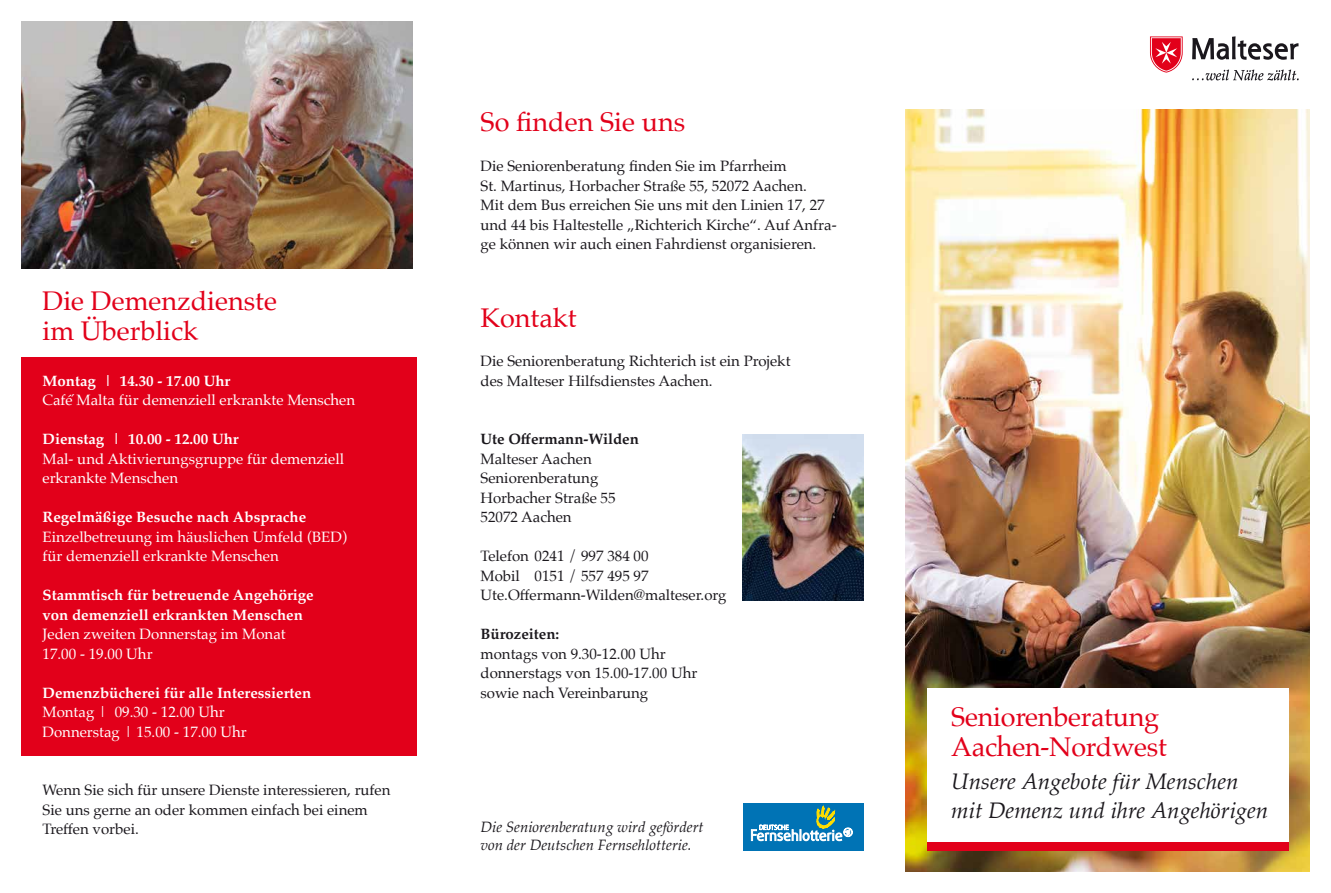
<style>
.page{position:relative;width:1331px;height:893px;background:#fff}
.page>*{position:absolute;margin:0;border:0;box-sizing:border-box;transform-origin:0 0}
.t1{font:27px/30px "Palatino";color:#e2001a}
.t2{font:italic 22.5px/28.5px "Palatino";color:#1a171c}
.t3{font:15px/19.5px "Palatino";color:#1a171c}
.t4{font:15px/19.5px "Palatino";color:#fff}
.t5{font:700 15px/19.5px "Palatino";color:#fff}
.t6{font:italic 15px/18px "Palatino";color:#1a171c}
.t7{font:700 15px "Palatino";color:#1a171c}
</style>
<div class="page">
<div style="left:21px;top:357px;width:396px;height:399px;background:#e2001a"></div>
<img style="left:906px;top:109px;width:404px;height:763px">
<svg style="left:1150px;top:36px;width:33px;height:37px"></svg>
<svg style="left:1192px;top:36px;width:106px;height:24px"></svg>
<svg style="left:1192px;top:70px;width:107px;height:10px"></svg>
<img style="left:21px;top:21px;width:391px;height:248px">
<div style="left:927px;top:689px;width:361px;height:153px;background:#fff"></div>
<div style="left:927px;top:842px;width:361px;height:8px;background:#e2001a"></div>
<img style="left:743px;top:435px;width:120px;height:165px">
<div style="left:743px;top:803px;width:120px;height:47px;background:#0073b5"></div>
<svg style="left:751px;top:807px;width:101px;height:34px"></svg>
<h1 class="t1" style="left:43px;top:286px;width:236px">Die Demenzdienste im Überblick</h1>
<p class="t5" style="left:43px;top:370px;width:189px">Montag | 14.30 - 17.00 Uhr</p>
<p class="t4" style="left:43px;top:390px;width:314px">Café́ Malta für demenziell erkrankte Menschen</p>
<p class="t5" style="left:43px;top:429px;width:198px">Dienstag | 10.00 - 12.00 Uhr</p>
<p class="t4" style="left:43px;top:449px;width:303px">Mal- und Aktivierungsgruppe für demenziell erkrankte Menschen</p>
<p class="t5" style="left:43px;top:507px;width:265px">Regelmäßige Besuche nach Absprache</p>
<p class="t4" style="left:43px;top:527px;width:306px">Einzelbetreuung im häuslichen Umfeld (BED) für demenziell erkrankte Menschen</p>
<p class="t5" style="left:43px;top:585px;width:273px">Stammtisch für betreuende Angehörige von demenziell erkrankten Menschen</p>
<p class="t4" style="left:43px;top:624px;width:245px">Jeden zweiten Donnerstag im Monat<br>17.00 - 19.00 Uhr</p>
<p class="t5" style="left:43px;top:682px;width:270px">Demenzbücherei für alle Interessierten</p>
<p class="t4" style="left:43px;top:702px;width:206px">Montag | 09.30 - 12.00 Uhr<br>Donnerstag | 15.00 - 17.00 Uhr</p>
<p class="t3" style="left:43px;top:780px;width:349px">Wenn Sie sich für unsere Dienste interessieren, rufen<br>Sie uns gerne an oder kommen einfach bei einem<br>Treffen vorbei.</p>
<h1 class="t1" style="left:480px;top:107px;width:206px">So finden Sie uns</h1>
<p class="t3" style="left:480px;top:156px;width:358px">Die Seniorenberatung finden Sie im Pfarrheim<br>St. Martinus, Horbacher Straße 55, 52072 Aachen.<br>Mit dem Bus erreichen Sie uns mit den Linien 17, 27 und 44 bis Haltestelle „Richterich Kirche“. Auf Anfra&shy;ge können wir auch einen Fahrdienst organisieren.</p>
<h1 class="t1" style="left:480px;top:302px;width:98px">Kontakt</h1>
<p class="t3" style="left:480px;top:351px;width:312px">Die Seniorenberatung Richterich ist ein Projekt des Malteser Hilfsdienstes Aachen.</p>
<p class="t7" style="left:480px;top:426px;width:160px">Ute Offermann-Wilden</p>
<p class="t3" style="left:480px;top:449px;width:137px">Malteser Aachen<br>Seniorenberatung<br>Horbacher Straße 55<br>52072 Aachen</p>
<p class="t3" style="left:480px;top:546px;width:248px">Telefon 0241 / 997 384 00<br>Mobil 0151 / 557 495 97<br>Ute.Offermann-Wilden@malteser.org</p>
<p class="t7" style="left:480px;top:621px;width:80px">Bürozeiten:</p>
<p class="t3" style="left:480px;top:644px;width:218px">montags von 9.30-12.00 Uhr donnerstags von 15.00-17.00 Uhr sowie nach Vereinbarung</p>
<p class="t6" style="left:480px;top:817px;width:224px">Die Seniorenberatung wird gefördert von der Deutschen Fernsehlotterie.</p>
<h1 class="t1" style="left:951px;top:702px;width:217px">Seniorenberatung<br>Aachen-Nordwest</h1>
<h2 class="t2" style="left:951px;top:767px;width:319px">Unsere Angebote für Menschen mit Demenz und ihre Angehörigen</h2>
</div>
